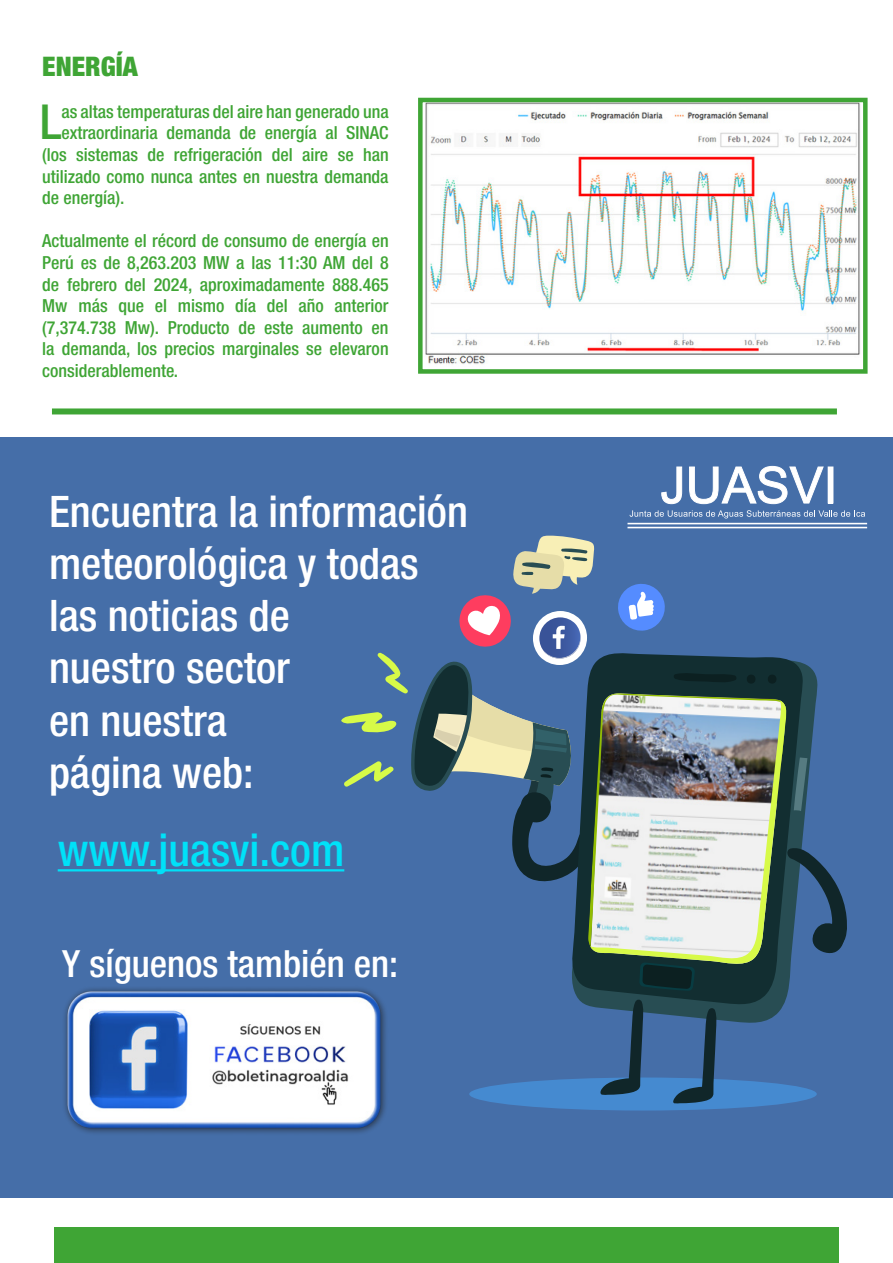
<style>
.page{position:relative;width:893px;height:1263px;background:#fff}
.page>*{position:absolute;margin:0;border:0;box-sizing:border-box;transform-origin:0 0}
.t1{font:500 condensed 48.3px "Helvetica Neue";color:#3fa535}
.t2{font:500 condensed 45px "Helvetica Neue";color:#00e1f8}
.t3{font:500 condensed 43.5px/52.2px "Helvetica Neue";color:#fff}
.t4{font:500 condensed 37.5px "Helvetica Neue";color:#fff}
.t5{font:900 condensed 27px "Helvetica Neue";color:#3fa535}
.t6{font:500 condensed 18px/21.6px "Helvetica Neue";color:#3fa535;text-align:justify}
</style>
<div class="page">
<div style="left:0;top:437px;width:893px;height:761px;background:#456ea8"></div>
<div style="left:469px;top:1077px;width:348px;height:33px;background:#458ad0;border-radius:50%"></div>
<svg style="left:590px;top:1006px;width:193px;height:17px;fill:#284d53"></svg>
<svg style="left:572px;top:955px;width:220px;height:51px;background:#1a3a40"></svg>
<svg style="left:590px;top:955px;width:198px;height:13px;background:#466341"></svg>
<svg style="left:639px;top:962px;width:56px;height:29px;background:#0c282a"></svg>
<svg style="left:600px;top:999px;width:44px;height:96px"></svg>
<svg style="left:672px;top:1007px;width:45px;height:97px"></svg>
<svg style="left:341px;top:535px;width:506px;height:420px"></svg>
<svg style="left:661px;top:467px;width:21px;height:37px"></svg>
<svg style="left:689px;top:466px;width:135px;height:38px"></svg>
<div style="left:828px;top:467px;width:5px;height:36px;background:#fff"></div>
<svg style="left:630px;top:510px;width:235px;height:8px"></svg>
<hr style="left:627px;top:523px;width:240px;height:1px;background:#fff">
<hr style="left:627px;top:527px;width:240px;height:1px;background:#fff">
<hr style="left:58px;top:869px;width:286px;height:2px;background:#00e1f8">
<img style="left:64px;top:988px;width:322px;height:145px">
<div style="left:54px;top:1227px;width:785px;height:36px;background:#3fa535"></div>
<img style="left:425px;top:103px;width:435px;height:261px">
<div style="left:418px;top:98px;width:450px;height:276px;border:4px solid #3fa535"></div>
<div style="left:52px;top:408px;width:785px;height:6px;background:#3fa535"></div>
<h3 class="t5" style="left:42px;top:49px;width:97px">ENERGÍA</h3>
<h1 class="t1" style="left:40px;top:93px;width:23px">L</h1>
<p class="t6" style="left:62px;top:100px;width:329px">as altas temperaturas del aire han generado una</p>
<p class="t6" style="left:62px;top:122px;width:329px">extraordinaria demanda de energía al SINAC</p>
<p class="t6" style="left:42px;top:144px;width:348px">(los sistemas de refrigeración del aire se han</p>
<p class="t6" style="left:42px;top:165px;width:348px">utilizado como nunca antes en nuestra demanda</p>
<p class="t6" style="left:42px;top:187px;width:84px">de energía).</p>
<p class="t6" style="left:42px;top:230px;width:348px">Actualmente el récord de consumo de energía en Perú es de 8,263.203 MW a las 11:30 AM del 8 de febrero del 2024, aproximadamente 888.465<br>Mw más que el mismo día del año anterior (7,374.738 Mw). Producto de este aumento en la demanda, los precios marginales se elevaron considerablemente.</p>
<h3 class="t3" style="left:49px;top:485px;width:420px">Encuentra la información meteorológica y todas las noticias de<br>nuestro sector<br>en nuestra<br>página web:</h3>
<h2 class="t2" style="left:58px;top:823px;width:288px">www.juasvi.com</h2>
<h3 class="t4" style="left:62px;top:941px;width:337px">Y síguenos también en:</h3>
</div>
